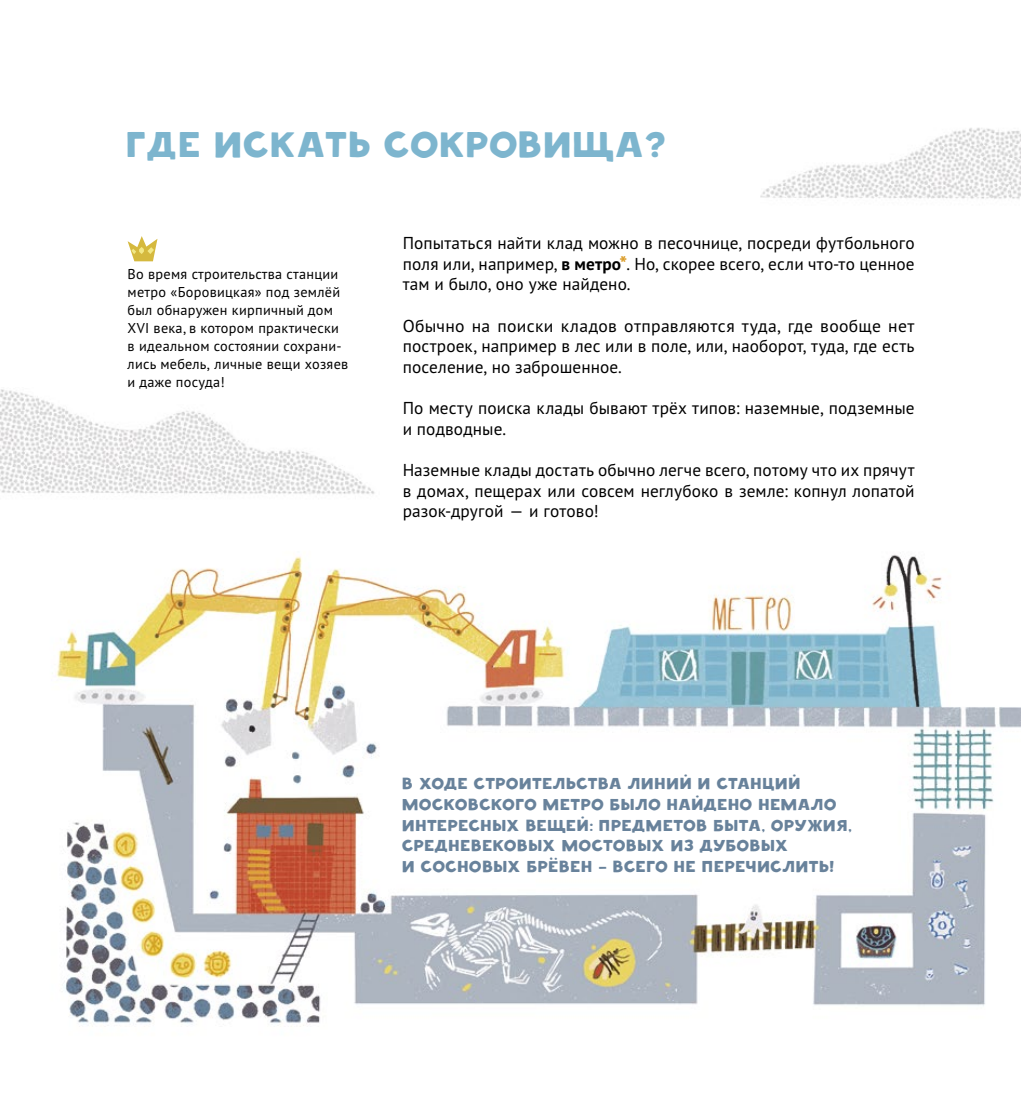
<style>
.page{position:relative;width:1021px;height:1106px;background:#fff}
.page>*{position:absolute;margin:0;border:0;box-sizing:border-box;transform-origin:0 0}
.t1{font:39px "Shadow";color:#7db5ce}
.t2{font:17.25px/20.7px "PT Sans";letter-spacing:.005em;color:#000;text-align:justify}
.t3{font:17.25px/20.7px "Shadow";letter-spacing:.005em;color:#68829b}
.t4{font:14.25px/18px "PT Sans";letter-spacing:.02em;color:#000}
.s1{font-weight:700}
.s2{font-weight:700;font-size:20.7px;color:#da9a23}
</style>
<div class="page">
<img style="left:0;top:128px;width:1020px;height:899px">
<svg style="left:128px;top:236px;width:29px;height:25px"></svg>
<h1 class="t1" style="left:128px;top:123px;width:541px">Где искать сокровища?</h1>
<p class="t4" style="left:128px;top:265px;width:222px">Во время строительства станции метро «Боровицкая» под землёй был обнаружен кирпичный дом<br>XVI века, в котором практически в идеальном состоянии сохрани&shy;лись мебель, личные вещи хозяев и даже посуда!</p>
<p class="t2" style="left:403px;top:232px;width:513px">Попытаться найти клад можно в песочнице, посреди футбольного поля или, например, <span class="s1">в метро</span><span class="s2">*</span>. Но, скорее всего, если что-то ценное там и было, оно уже найдено.</p>
<p class="t2" style="left:403px;top:315px;width:513px">Обычно на поиски кладов отправляются туда, где вообще нет построек, например в лес или в поле, или, наоборот, туда, где есть поселение, но заброшенное.</p>
<p class="t2" style="left:403px;top:397px;width:513px">По месту поиска клады бывают трёх типов: наземные, подземные и подводные.</p>
<p class="t2" style="left:403px;top:459px;width:513px">Наземные клады достать обычно легче всего, потому что их прячут в домах, пещерах или совсем неглубоко в земле: копнул лопатой разок-другой — и готово!</p>
<p class="t3" style="left:403px;top:773px;width:451px">В ходе строительства линий и станций московского метро было найдено немало интересных вещей: предметов быта, оружия, средневековых мостовых из дубовых<br>и сосновых брёвен — всего не перечислить!</p>
</div>
